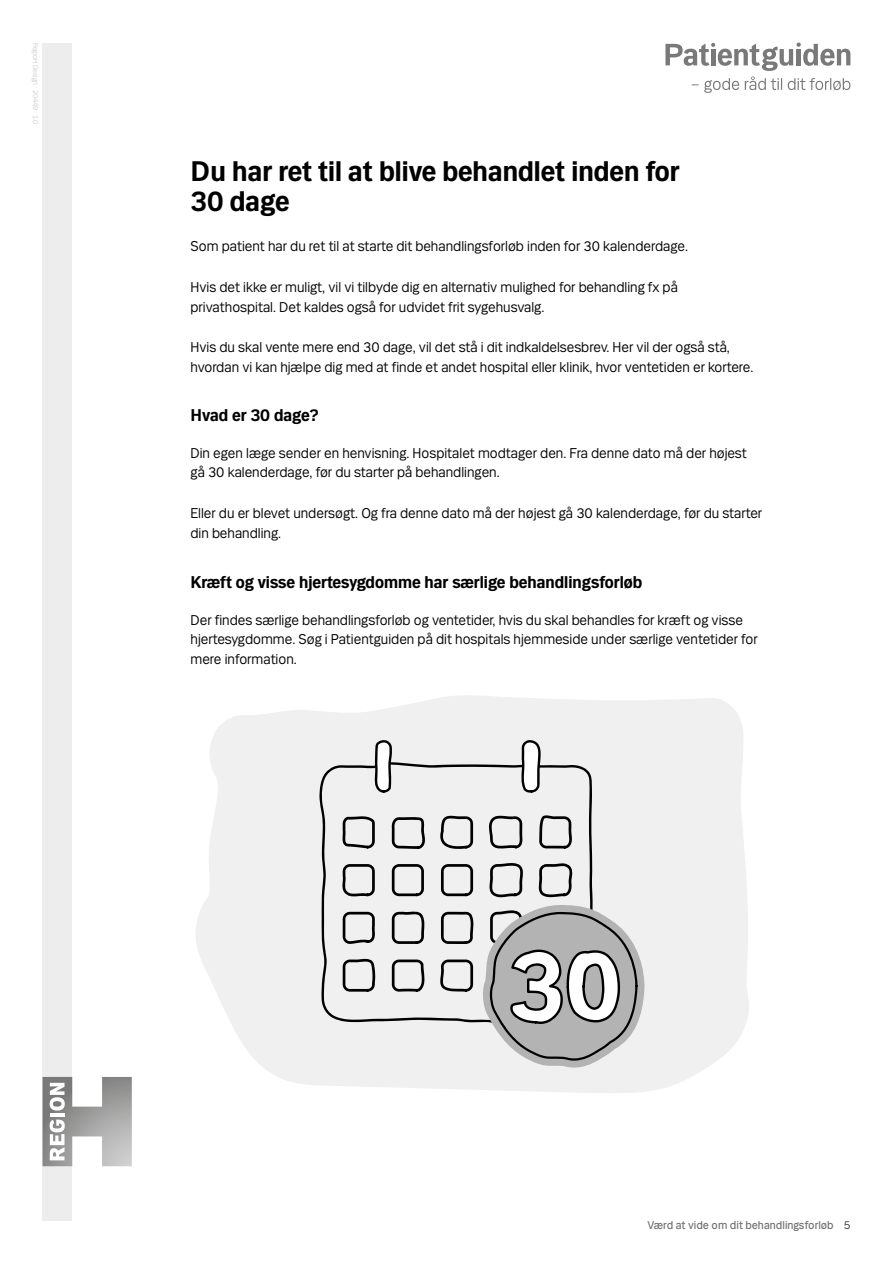
<style>
.page{position:relative;width:893px;height:1263px;background:#fff}
.page>*{position:absolute;margin:0;border:0;box-sizing:border-box;transform-origin:0 0}
.Overskrift_2{font:700 30px/30px "Mari";color:#000}
.Overskrift_3{font:700 18px "Mari";color:#000}
.brød{font:15px/19.5px "Mari";color:#000}
.t1{font:12px "Mari";color:#706f6f}
.t2{font:300 7.5px "Mari";color:#c1c0c0}
.s1{color:#3c3c3b}
</style>
<div class="page">
<div style="left:43px;top:43px;width:29px;height:1177px;background:#ededed"></div>
<svg style="left:43px;top:1077px;width:89px;height:89px"></svg>
<svg style="left:665px;top:43px;width:185px;height:50px"></svg>
<svg style="left:196px;top:695px;width:553px;height:395px;fill:#f0f0f0"></svg>
<svg style="left:319px;top:762px;width:274px;height:267px;fill:#f0f0f0"></svg>
<svg style="left:375px;top:740px;width:17px;height:52px"></svg>
<svg style="left:520px;top:740px;width:21px;height:52px"></svg>
<svg style="left:343px;top:816px;width:32px;height:32px"></svg>
<svg style="left:392px;top:817px;width:33px;height:32px"></svg>
<svg style="left:440px;top:815px;width:33px;height:34px"></svg>
<svg style="left:489px;top:815px;width:33px;height:34px"></svg>
<svg style="left:539px;top:815px;width:33px;height:33px"></svg>
<svg style="left:342px;top:864px;width:33px;height:33px"></svg>
<svg style="left:392px;top:864px;width:32px;height:32px"></svg>
<svg style="left:441px;top:864px;width:32px;height:32px"></svg>
<svg style="left:489px;top:863px;width:34px;height:34px"></svg>
<svg style="left:538px;top:863px;width:34px;height:35px"></svg>
<svg style="left:343px;top:912px;width:32px;height:32px"></svg>
<svg style="left:392px;top:911px;width:32px;height:33px"></svg>
<svg style="left:441px;top:912px;width:31px;height:32px"></svg>
<svg style="left:343px;top:959px;width:32px;height:33px"></svg>
<svg style="left:392px;top:959px;width:33px;height:33px"></svg>
<svg style="left:440px;top:959px;width:32px;height:33px"></svg>
<svg style="left:472px;top:898px;width:181px;height:195px"></svg>
<svg style="left:490px;top:910px;width:148px;height:151px"></svg>
<p class="t2" style="left:40px;top:43px;width:83px;rotate:90deg">RegioH Design . 20449 . 1.0</p>
<h2 class="Overskrift_2" style="left:191px;top:156px;width:491px">Du har ret til at blive behandlet inden for<br>30 dage</h2>
<p class="brød" style="left:191px;top:236px;width:499px">Som patient har du ret til at starte dit behandlingsforløb inden for 30 kalenderdage.</p>
<p class="brød" style="left:191px;top:277px;width:489px">Hvis det ikke er muligt, vil vi tilbyde dig en alternativ mulighed for behandling fx på privathospital. Det kaldes også for udvidet frit sygehusvalg.</p>
<p class="brød" style="left:191px;top:337px;width:564px">Hvis du skal vente mere end 30 dage, vil det stå i dit indkaldelsesbrev. Her vil der også stå, hvordan vi kan hjælpe dig med at finde et andet hospital eller klinik, hvor ventetiden er kortere.</p>
<h3 class="Overskrift_3" style="left:191px;top:405px;width:130px">Hvad er 30 dage?</h3>
<p class="brød" style="left:191px;top:442px;width:558px">Din egen læge sender en henvisning. Hospitalet modtager den. Fra denne dato må der højest gå 30 kalenderdage, før du starter på behandlingen.</p>
<p class="brød" style="left:191px;top:503px;width:573px">Eller du er blevet undersøgt. Og fra denne dato må der højest gå 30 kalenderdage, før du starter din behandling.</p>
<h3 class="Overskrift_3" style="left:191px;top:572px;width:453px">Kræft og visse hjertesygdomme har særlige behandlingsforløb</h3>
<p class="brød" style="left:191px;top:609px;width:569px">Der findes særlige behandlingsforløb og ventetider, hvis du skal behandles for kræft og visse hjertesygdomme. Søg i Patientguiden på dit hospitals hjemmeside under særlige ventetider for mere information.</p>
<p class="t1" style="left:647px;top:1218px;width:205px">Værd at vide om dit behandlingsforløb <span class="s1">5</span></p>
</div>
